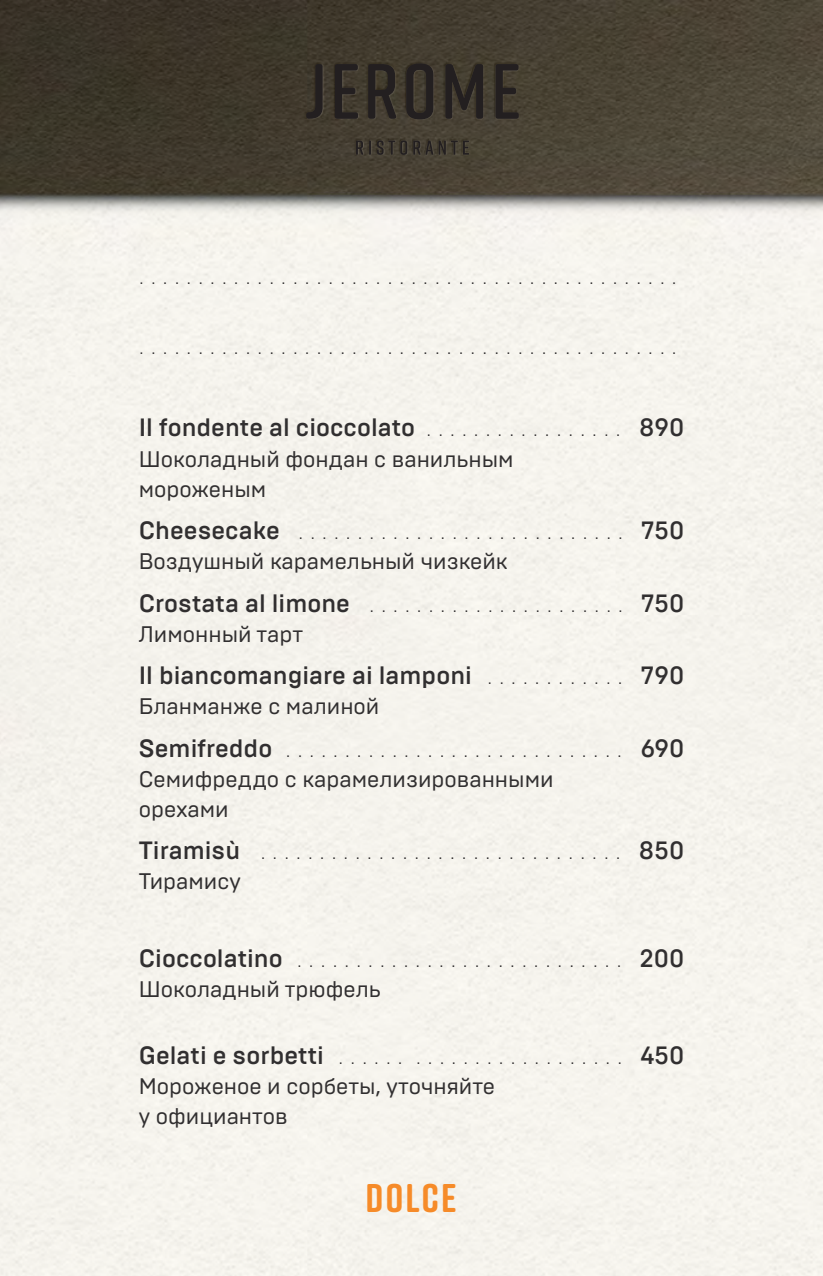
<style>
.page{position:relative;width:823px;height:1276px;background:#fff}
.page>*{position:absolute;margin:0;border:0;box-sizing:border-box;transform-origin:0 0}
.t1{font:700 40px "Rift Soft";letter-spacing:.045em;color:#f68b29}
.t2{font:500 25px "Brutal Type";color:#312f30}
.t3{font:22.5px/30px "Brutal Type";color:#312f30}
.t4{font:300 12.5px "Brutal Type";color:#312f30;scale:2 1}
.s1{font-weight:500;font-size:25px}
</style>
<div class="page">
<img style="left:0;top:1px;width:822px;height:1275px">
<svg style="left:306px;top:64px;width:16px;height:55px"></svg>
<svg style="left:334px;top:64px;width:24px;height:55px"></svg>
<svg style="left:368px;top:64px;width:28px;height:55px;background:#312c27"></svg>
<svg style="left:406px;top:63px;width:27px;height:56px;background:#302b27"></svg>
<svg style="left:445px;top:64px;width:38px;height:55px;background:#322d27"></svg>
<svg style="left:495px;top:64px;width:23px;height:55px"></svg>
<svg style="left:356px;top:141px;width:7px;height:14px"></svg>
<svg style="left:369px;top:140px;width:26px;height:15px"></svg>
<svg style="left:400px;top:140px;width:7px;height:15px"></svg>
<svg style="left:413px;top:141px;width:55px;height:14px"></svg>
<p class="t4" style="left:139px;top:272px;width:270px">. . . . . . . . . . . . . . . . . . . . . . . . . . . . . . . . . . . . . . . . . . . . . .</p>
<p class="t4" style="left:139px;top:342px;width:270px">. . . . . . . . . . . . . . . . . . . . . . . . . . . . . . . . . . . . . . . . . . . . . .</p>
<p class="t4" style="left:426px;top:424px;width:130px">. . . . . . . . . . . . . . . . . <span class="s1">890</span></p>
<h2 class="t2" style="left:139px;top:412px;width:278px">Il fondente al cioccolato</h2>
<h3 class="t3" style="left:139px;top:443px;width:376px">Шоколадный фондан с ванильным мороженым</h3>
<h2 class="t2" style="left:139px;top:515px;width:142px">Cheesecake</h2>
<h3 class="t3" style="left:139px;top:546px;width:370px">Воздушный карамельный чизкейк</h3>
<h2 class="t2" style="left:139px;top:587px;width:212px">Crostata al limone</h2>
<h3 class="t3" style="left:139px;top:618px;width:166px">Лимонный тарт</h3>
<h2 class="t2" style="left:139px;top:660px;width:334px">Il biancomangiare ai lamponi</h2>
<h3 class="t3" style="left:139px;top:691px;width:242px">Бланманже с малиной</h3>
<h2 class="t2" style="left:139px;top:732px;width:135px">Semifreddo</h2>
<h3 class="t3" style="left:139px;top:763px;width:416px">Семифреддо с карамелизированными орехами</h3>
<h2 class="t2" style="left:139px;top:835px;width:103px">Tiramisù</h2>
<h3 class="t3" style="left:139px;top:866px;width:103px">Тирамису</h3>
<p class="t4" style="left:298px;top:527px;width:194px">. . . . . . . . . . . . . . . . . . . . . . . . . . . . <span class="s1">750</span></p>
<p class="t4" style="left:369px;top:599px;width:159px">. . . . . . . . . . . . . . . . . . . . . . <span class="s1">750</span></p>
<p class="t4" style="left:487px;top:672px;width:100px">. . . . . . . . . . . . <span class="s1">790</span></p>
<p class="t4" style="left:285px;top:744px;width:201px">. . . . . . . . . . . . . . . . . . . . . . . . . . . . . <span class="s1">690</span></p>
<p class="t4" style="left:260px;top:847px;width:213px">. . . . . . . . . . . . . . . . . . . . . . . . . . . . . . . <span class="s1">850</span></p>
<h2 class="t2" style="left:139px;top:942px;width:145px">Cioccolatino</h2>
<h3 class="t3" style="left:139px;top:973px;width:243px">Шоколадный трюфель</h3>
<p class="t4" style="left:296px;top:954px;width:195px">. . . . . . . . . . . . . . . . . . . . . . . . . . . . <span class="s1">200</span></p>
<h2 class="t2" style="left:139px;top:1040px;width:186px">Gelati e sorbetti</h2>
<h3 class="t3" style="left:139px;top:1071px;width:357px">Мороженое и сорбеты, уточняйте у официантов</h3>
<p class="t4" style="left:338px;top:1052px;width:174px">. . . . . . . . . . . . . . . . . . . . . . . . <span class="s1">450</span></p>
<h1 class="t1" style="left:365px;top:1169px;width:92px">DOLCE</h1>
</div>
